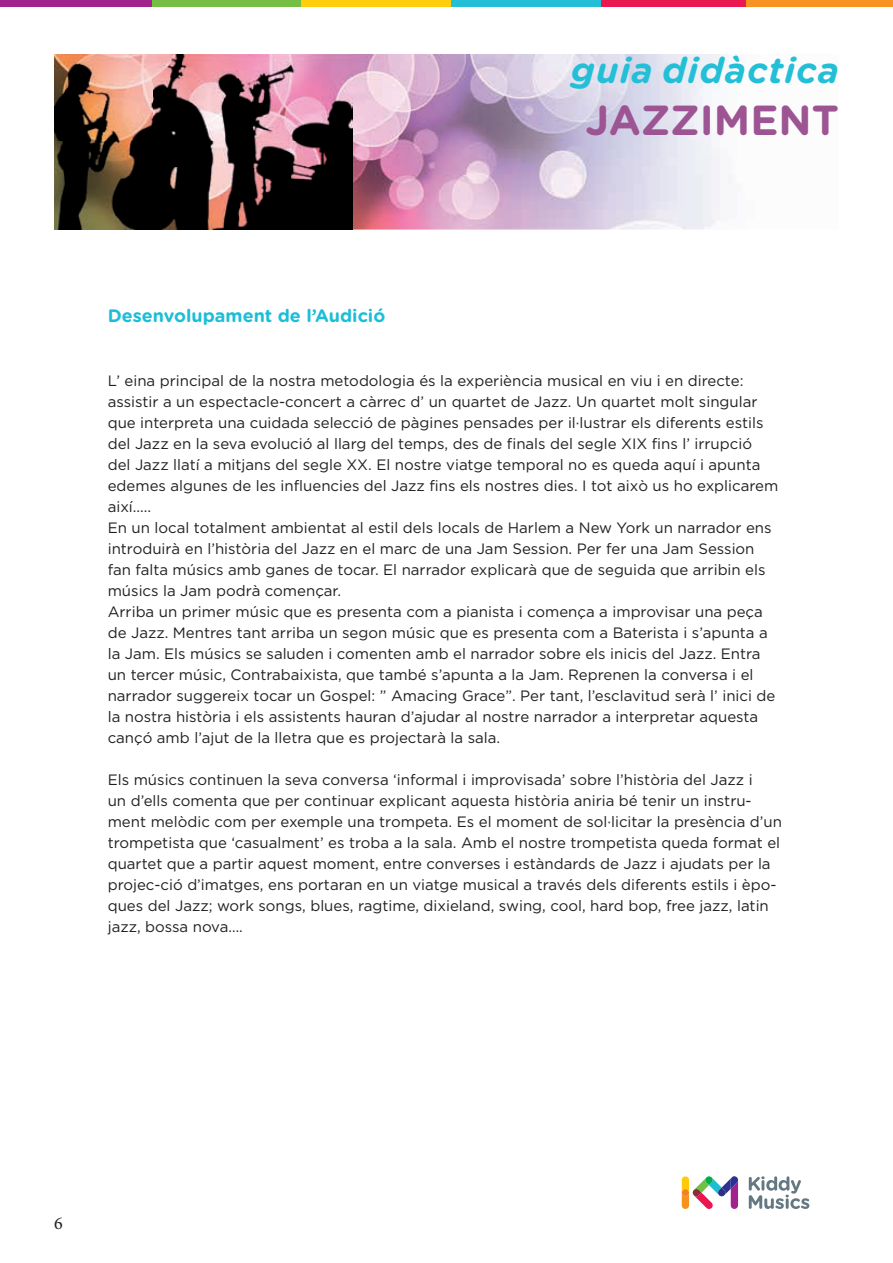
<style>
.page{position:relative;width:893px;height:1263px;background:#fff}
.page>*{position:absolute;margin:0;border:0;box-sizing:border-box;transform-origin:0 0}
.t1{font:700 42px "Gotham Rounded";color:#9d5493}
.t2{font:italic 700 36px "Gotham Rounded";letter-spacing:.03em;color:#23bfd7}
.t3{font:700 18px "Gotham Rounded";color:#1cbed7}
.t4{font:18px "Minion Pro";color:#231f20}
.t5{font:15px/21px "Gotham";color:#231f20}
</style>
<div class="page">
<img style="left:352px;top:54px;width:380px;height:176px">
<img style="left:54px;top:54px;width:298px;height:176px">
<div style="left:301px;top:0;width:150px;height:7px;background:#fecd0c"></div>
<div style="left:150px;top:0;width:151px;height:7px;background:#74bf43"></div>
<div style="left:0;top:0;width:152px;height:7px;background:#a3238d"></div>
<div style="left:745px;top:0;width:148px;height:7px;background:#f79321"></div>
<div style="left:600px;top:0;width:145px;height:7px;background:#e91a52"></div>
<div style="left:451px;top:0;width:149px;height:7px;background:#23bfd7"></div>
<svg style="left:682px;top:1176px;width:56px;height:33px"></svg>
<svg style="left:749px;top:1176px;width:60px;height:33px"></svg>
<p class="t3" style="left:108px;top:302px;width:279px">Desenvolupament de l’Audició</p>
<h2 class="t2" style="left:571px;top:44px;width:269px">guia didàctica</h2>
<h1 class="t1" style="left:586px;top:90px;width:255px">JAZZIMENT</h1>
<p class="t5" style="left:108px;top:370px;width:672px">L’ eina principal de la nostra metodologia és la experiència musical en viu i en directe: assistir a un espectacle-concert a càrrec d’ un quartet de Jazz. Un quartet molt singular que interpreta una cuidada selecció de pàgines pensades per il·lustrar els diferents estils del Jazz en la seva evolució al llarg del temps, des de finals del segle XIX fins l’ irrupció del Jazz llatí a mitjans del segle XX. El nostre viatge temporal no es queda aquí i apunta edemes algunes de les influencies del Jazz fins els nostres dies. I tot això us ho explicarem així.....<br>En un local totalment ambientat al estil dels locals de Harlem a New York un narrador ens introduirà en l’història del Jazz en el marc de una Jam Session. Per fer una Jam Session fan falta músics amb ganes de tocar. El narrador explicarà que de seguida que arribin els músics la Jam podrà començar.<br>Arriba un primer músic que es presenta com a pianista i comença a improvisar una peça de Jazz. Mentres tant arriba un segon músic que es presenta com a Baterista i s’apunta a la Jam. Els músics se saluden i comenten amb el narrador sobre els inicis del Jazz. Entra un tercer músic, Contrabaixista, que també s’apunta a la Jam. Reprenen la conversa i el narrador suggereix tocar un Gospel: ” Amacing Grace”. Per tant, l’esclavitud serà l’ inici de la nostra història i els assistents hauran d’ajudar al nostre narrador a interpretar aquesta cançó amb l’ajut de la lletra que es projectarà la sala.</p>
<p class="t5" style="left:108px;top:769px;width:676px">Els músics continuen la seva conversa ‘informal i improvisada’ sobre l’història del Jazz i<br>un d’ells comenta que per continuar explicant aquesta història aniria bé tenir un instru&shy;ment melòdic com per exemple una trompeta. Es el moment de sol·licitar la presència d’un trompetista que ‘casualment’ es troba a la sala. Amb el nostre trompetista queda format el quartet que a partir aquest moment, entre converses i estàndards de Jazz i ajudats per la projec-ció d’imatges, ens portaran en un viatge musical a través dels diferents estils i èpo&shy;ques del Jazz; work songs, blues, ragtime, dixieland, swing, cool, hard bop, free jazz, latin jazz, bossa nova….</p>
<p class="t4" style="left:54px;top:1211px;width:10px">6</p>
</div>
